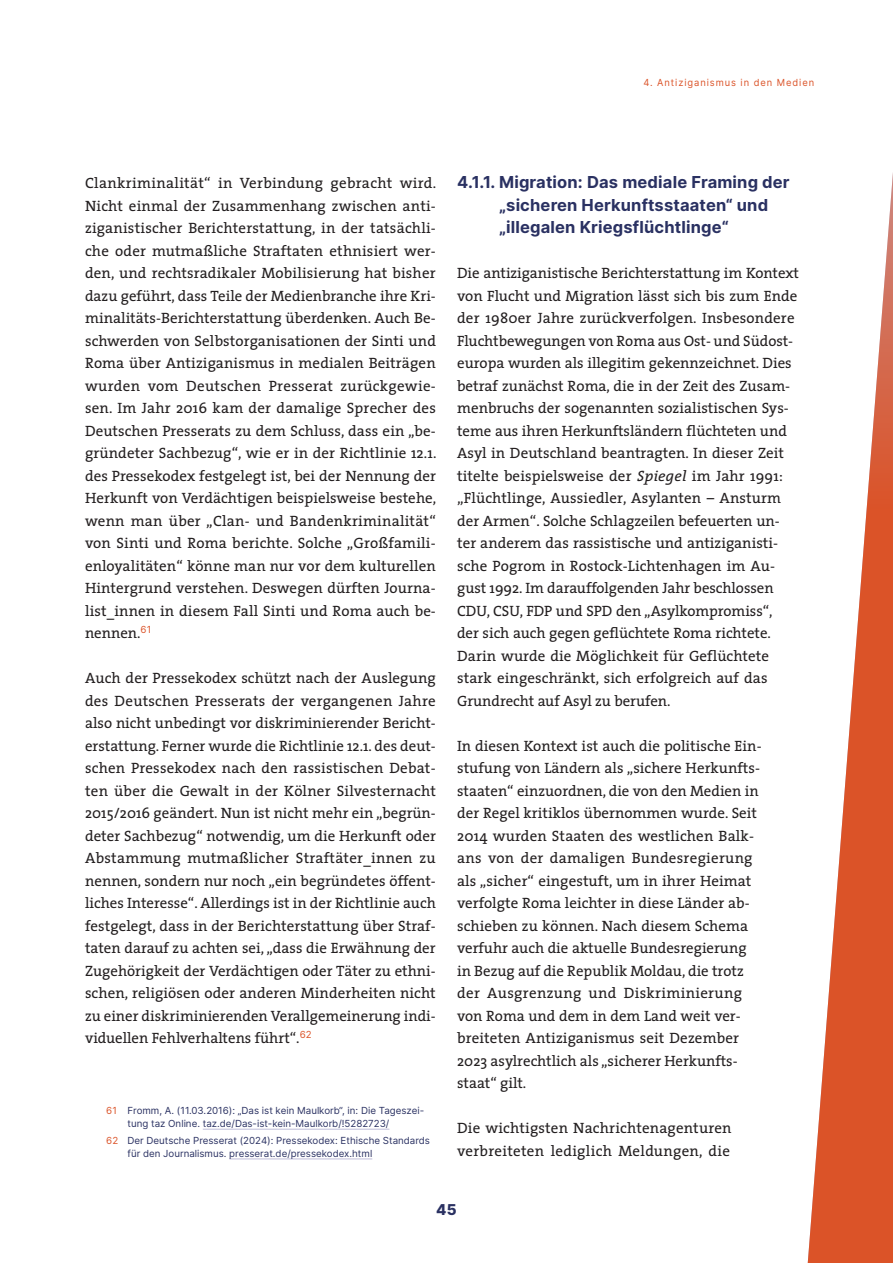
<style>
.page{position:relative;width:893px;height:1263px;background:#fff}
.page>*{position:absolute;margin:0;border:0;box-sizing:border-box;transform-origin:0 0}
.t1{font:700 16.5px/22.5px "Inter";letter-spacing:.01em;color:#2a3162}
.t2{font:15px/22.5px "The Serif";color:#231f20}
.t3{font:800 15px "Inter";color:#2a3162}
.t4{font:9.75px/12.8px "Inter";color:#2a3162}
.t5{font:9.75px "Inter";letter-spacing:.1em;color:#db5328;scale:.96 1}
.s1{color:#db5328}
.s2{font-style:italic}
</style>
<div class="page">
<svg style="left:807px;top:173px;width:86px;height:1090px"></svg>
<hr style="left:203px;top:1129px;width:186px;height:1px;background:#bebcd8">
<hr style="left:229px;top:1158px;width:143px;height:1px;background:#bebcd8">
<p class="t5" style="left:643px;top:75px;width:179px">4. Antiziganismus in den Medien</p>
<p class="t2" style="left:85px;top:171px;width:353px;text-align:justify">Clankriminalität“ in Verbindung gebracht wird.<br>Nicht einmal der Zusammenhang zwischen anti&shy;ziganistischer Berichterstattung, in der tatsächli&shy;che oder mutmaßliche Straftaten ethnisiert wer&shy;den, und rechtsradikaler Mobilisierung hat bisher dazu geführt, dass Teile der Medienbranche ihre Kri&shy;minalitäts-Berichterstattung überdenken. Auch Be&shy;schwerden von Selbstorganisationen der Sinti und Roma über Antiziganismus in medialen Beiträgen wurden vom Deutschen Presserat zurückgewie&shy;sen. Im Jahr 2016 kam der damalige Sprecher des Deutschen Presserats zu dem Schluss, dass ein „be&shy;gründeter Sachbezug“, wie er in der Richtlinie 12.1. des Pressekodex festgelegt ist, bei der Nennung der Herkunft von Verdächtigen beispielsweise bestehe, wenn man über „Clan- und Bandenkriminalität“ von Sinti und Roma berichte. Solche „Großfamili&shy;enloyalitäten“ könne man nur vor dem kulturellen Hintergrund verstehen. Deswegen dürften Journa&shy;list_innen in diesem Fall Sinti und Roma auch be&shy;nennen.<sup>61</sup></p>
<p class="t2" style="left:85px;top:666px;width:352px;text-align:justify">Auch der Pressekodex schützt nach der Auslegung des Deutschen Presserats der vergangenen Jahre also nicht unbedingt vor diskriminierender Bericht&shy;erstattung. Ferner wurde die Richtlinie 12.1. des deut&shy;schen Pressekodex nach den rassistischen Debat&shy;ten über die Gewalt in der Kölner Silvesternacht 2015/2016 geändert. Nun ist nicht mehr ein „begrün&shy;deter Sachbezug“ notwendig, um die Herkunft oder Abstammung mutmaßlicher Straftäter_innen zu nennen, sondern nur noch „ein begründetes öffent&shy;liches Interesse“. Allerdings ist in der Richtlinie auch festgelegt, dass in der Berichterstattung über Straf&shy;taten darauf zu achten sei, „dass die Erwähnung der Zugehörigkeit der Verdächtigen oder Täter zu ethni&shy;schen, religiösen oder anderen Minderheiten nicht zu einer diskriminierenden Verallgemeinerung indi&shy;viduellen Fehlverhaltens führt“.<sup>62</sup></p>
<p class="t4" style="left:128px;top:1104px;width:298px;text-indent:-21px"><span class="s1">61</span> Fromm, A. (11.03.2016): „Das ist kein Maulkorb“, in: Die Tageszei&shy;tung taz Online. taz.de/Das-ist-kein-Maulkorb/!5282723/</p>
<p class="t4" style="left:128px;top:1134px;width:304px;text-indent:-21px"><span class="s1">62</span> Der Deutsche Presserat (2024): Pressekodex: Ethische Standards für den Journalismus. presserat.de/pressekodex.html</p>
<p class="t1" style="left:499px;top:170px;width:292px;text-indent:-42px">4.1.1. Migration: Das mediale Framing der „sicheren Herkunftsstaaten“ und „illegalen Kriegsflüchtlinge“</p>
<p class="t2" style="left:457px;top:261px;width:343px">Die antiziganistische Berichterstattung im Kontext von Flucht und Migration lässt sich bis zum Ende der 1980er Jahre zurückverfolgen. Insbesondere Fluchtbewegungen von Roma aus Ost- und Südost&shy;europa wurden als illegitim gekennzeichnet. Dies betraf zunächst Roma, die in der Zeit des Zusam&shy;menbruchs der sogenannten sozialistischen Sys&shy;teme aus ihren Herkunftsländern flüchteten und Asyl in Deutschland beantragten. In dieser Zeit titelte beispielsweise der <span class="s2">Spiegel</span> im Jahr 1991: „Flüchtlinge, Aussiedler, Asylanten – Ansturm der Armen“. Solche Schlagzeilen befeuerten un&shy;ter anderem das rassistische und antiziganisti&shy;sche Pogrom in Rostock-Lichtenhagen im Au&shy;gust 1992. Im darauffolgenden Jahr beschlossen CDU, CSU, FDP und SPD den „Asylkompromiss“,<br>der sich auch gegen geflüchtete Roma richtete.<br>Darin wurde die Möglichkeit für Geflüchtete stark eingeschränkt, sich erfolgreich auf das Grundrecht auf Asyl zu berufen.</p>
<p class="t2" style="left:457px;top:734px;width:306px">In diesen Kontext ist auch die politische Ein&shy;stufung von Ländern als „sichere Herkunfts&shy;staaten“ einzuordnen, die von den Medien in der Regel kritiklos übernommen wurde. Seit 2014 wurden Staaten des westlichen Balk&shy;ans von der damaligen Bundesregierung als „sicher“ eingestuft, um in ihrer Heimat verfolgte Roma leichter in diese Länder ab&shy;schieben zu können. Nach diesem Schema verfuhr auch die aktuelle Bundesregierung in Bezug auf die Republik Moldau, die trotz der Ausgrenzung und Diskriminierung von Roma und dem in dem Land weit ver&shy;breiteten Antiziganismus seit Dezember 2023 asylrechtlich als „sicherer Herkunfts&shy;staat“ gilt.</p>
<p class="t2" style="left:457px;top:1116px;width:276px">Die wichtigsten Nachrichtenagenturen verbreiteten lediglich Meldungen, die</p>
<p class="t3" style="left:436px;top:1198px;width:22px">45</p>
</div>
